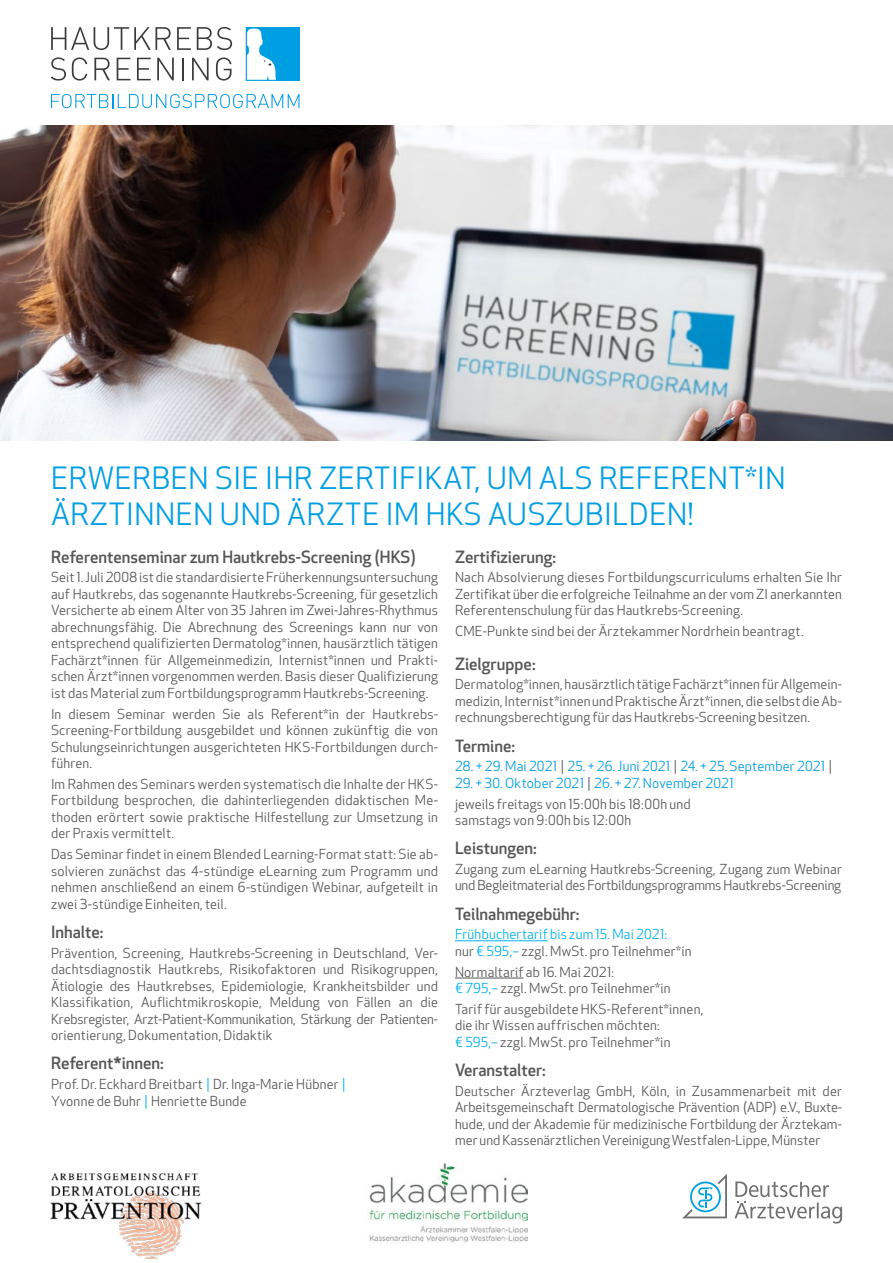
<style>
.page{position:relative;width:893px;height:1263px;background:#fff}
.page>*{position:absolute;margin:0;border:0;box-sizing:border-box;transform-origin:0 0}
.t1{font:30px/36px "Apex New";letter-spacing:.02em;color:#009ee3}
.t2{font:500 16.5px "Apex New";color:#565656}
.t3{font:13.5px/16.5px "Apex New";letter-spacing:.01em;color:#565656;text-align:justify}
.t4{font:13.5px/20.7px "Apex New";letter-spacing:.015em;color:#009ee3}
.t5{font:13.5px/16.5px "Apex New";letter-spacing:-.01em;color:#565656}
.t6{font:13.5px/16.5px "Apex New";letter-spacing:.015em;color:#00b0eb}
.s1{color:#00b0eb}
.s2{color:#565656}
</style>
<div class="page">
<svg style="left:246px;top:27px;width:53px;height:54px"></svg>
<svg style="left:51px;top:27px;width:120px;height:23px"></svg>
<svg style="left:177px;top:27px;width:14px;height:23px"></svg>
<svg style="left:197px;top:27px;width:35px;height:23px"></svg>
<svg style="left:51px;top:57px;width:15px;height:24px"></svg>
<svg style="left:72px;top:57px;width:15px;height:24px"></svg>
<svg style="left:94px;top:58px;width:16px;height:22px"></svg>
<svg style="left:117px;top:58px;width:13px;height:22px"></svg>
<svg style="left:137px;top:58px;width:14px;height:22px"></svg>
<svg style="left:157px;top:58px;width:17px;height:22px"></svg>
<hr style="left:182px;top:58px;width:2px;height:22px;background:#3b3b3a">
<svg style="left:192px;top:58px;width:17px;height:22px"></svg>
<svg style="left:216px;top:57px;width:16px;height:24px"></svg>
<svg style="left:51px;top:94px;width:248px;height:14px"></svg>
<img style="left:0;top:125px;width:893px;height:315px">
<svg style="left:734px;top:1181px;width:108px;height:42px"></svg>
<svg style="left:683px;top:1174px;width:44px;height:44px"></svg>
<img style="left:50px;top:1173px;width:152px;height:85px">
<img style="left:367px;top:1163px;width:160px;height:80px">
<hr style="left:455px;top:940px;width:93px;height:1px;background:#00b0eb">
<hr style="left:455px;top:978px;width:69px;height:1px;background:#565656">
<h1 class="t1" style="left:51px;top:461px;width:736px">ERWERBEN SIE IHR ZERTIFIKAT, UM ALS REFERENT*IN<br>ÄRZTINNEN UND ÄRZTE IM HKS AUSZUBILDEN!</h1>
<p class="t2" style="left:51px;top:547px;width:366px">Referentenseminar zum Hautkrebs-Screening (HKS)</p>
<p class="t3" style="left:51px;top:570px;width:388px">Seit 1. Juli 2008 ist die standardisierte Früherkennungsuntersuchung auf Hautkrebs, das sogenannte Hautkrebs-Screening, für gesetzlich Versicherte ab einem Alter von 35 Jahren im Zwei-Jahres-Rhythmus abrechnungsfähig. Die Abrechnung des Screenings kann nur von entsprechend qualifizierten Dermatolog*innen, hausärztlich tätigen Fachärzt*innen für Allgemeinmedizin, Internist*innen und Prakti&shy;schen Ärzt*innen vorgenommen werden. Basis dieser Qualifizierung ist das Material zum Fortbildungsprogramm Hautkrebs-Screening.</p>
<p class="t3" style="left:51px;top:706px;width:388px">In diesem Seminar werden Sie als Referent*in der Hautkrebs-Screening-Fortbildung ausgebildet und können zukünftig die von Schulungseinrichtungen ausgerichteten HKS-Fortbildungen durch&shy;führen.</p>
<p class="t3" style="left:51px;top:776px;width:388px">Im Rahmen des Seminars werden systematisch die Inhalte der HKS-Fortbildung besprochen, die dahinterliegenden didaktischen Me&shy;thoden erörtert sowie praktische Hilfestellung zur Umsetzung in der Praxis vermittelt.</p>
<p class="t3" style="left:51px;top:846px;width:388px">Das Seminar findet in einem Blended Learning-Format statt: Sie ab&shy;solvieren zunächst das 4-stündige eLearning zum Programm und nehmen anschließend an einem 6-stündigen Webinar, aufgeteilt in zwei 3-stündige Einheiten, teil.</p>
<p class="t2" style="left:51px;top:922px;width:54px">Inhalte:</p>
<p class="t3" style="left:51px;top:945px;width:388px">Prävention, Screening, Hautkrebs-Screening in Deutschland, Ver&shy;dachtsdiagnostik Hautkrebs, Risikofaktoren und Risikogruppen, Ätiologie des Hautkrebses, Epidemiologie, Krankheitsbilder und Klassifikation, Auflichtmikroskopie, Meldung von Fällen an die Krebsregister, Arzt-Patient-Kommunikation, Stärkung der Patienten&shy;orientierung, Dokumentation, Didaktik</p>
<p class="t2" style="left:51px;top:1054px;width:114px">Referent*innen:</p>
<p class="t3" style="left:51px;top:1076px;width:296px">Prof. Dr. Eckhard Breitbart <span class="s1">|</span> Dr. Inga-Marie Hübner <span class="s1">|<br></span>Yvonne de Buhr <span class="s1">|</span> Henriette Bunde</p>
<p class="t2" style="left:455px;top:547px;width:103px">Zertifizierung:</p>
<p class="t3" style="left:455px;top:570px;width:388px">Nach Absolvierung dieses Fortbildungscurriculums erhalten Sie Ihr Zertifikat über die erfolgreiche Teilnahme an der vom ZI anerkannten Referentenschulung für das Hautkrebs-Screening.</p>
<p class="t3" style="left:455px;top:623px;width:350px">CME-Punkte sind bei der Ärztekammer Nordrhein beantragt.</p>
<p class="t2" style="left:455px;top:654px;width:82px">Zielgruppe:</p>
<p class="t3" style="left:455px;top:677px;width:388px">Dermatolog*innen, hausärztlich tätige Fachärzt*innen für Allgemein&shy;medizin, Internist*innen und Praktische Ärzt*innen, die selbst die Ab&shy;rechnungsberechtigung für das Hautkrebs-Screening besitzen.</p>
<p class="t2" style="left:455px;top:736px;width:62px">Termine:</p>
<p class="t4" style="left:455px;top:756px;width:379px">28. + 29. Mai 2021 <span class="s2">|</span> 25. + 26. Juni 2021 <span class="s2">|</span> 24. + 25. September 2021 <span class="s2">|</span></p>
<p class="t4" style="left:455px;top:773px;width:280px">29. + 30. Oktober 2021 <span class="s2">|</span> 26. + 27. November 2021 <span class="s2">jeweils freitags von 15:00h bis 18:00h und</span></p>
<p class="t3" style="left:455px;top:812px;width:178px">samstags von 9:00h bis 12:00h</p>
<p class="t2" style="left:455px;top:839px;width:83px">Leistungen:</p>
<p class="t5" style="left:455px;top:861px;width:388px">Zugang zum eLearning Hautkrebs-Screening, Zugang zum Webinar und Begleitmaterial des Fortbildungsprogramms Hautkrebs-Screening</p>
<p class="t2" style="left:455px;top:904px;width:126px">Teilnahmegebühr:</p>
<p class="t6" style="left:455px;top:927px;width:238px">Frühbuchertarif bis zum 15. Mai 2021:<br><span class="s2">nur</span> € 595,– <span class="s2">zzgl. MwSt. pro Teilnehmer*in</span></p>
<p class="t3" style="left:455px;top:964px;width:217px">Normaltarif ab 16. Mai 2021:<br><span class="s1">€ 795,–</span> zzgl. MwSt. pro Teilnehmer*in</p>
<p class="t3" style="left:455px;top:1001px;width:250px;text-align:left">Tarif für ausgebildete HKS-Referent*innen, die ihr Wissen auffrischen möchten:<br><span class="s1">€ 595,–</span> zzgl. MwSt. pro Teilnehmer*in</p>
<p class="t2" style="left:455px;top:1061px;width:92px">Veranstalter:</p>
<p class="t3" style="left:455px;top:1083px;width:388px">Deutscher Ärzteverlag GmbH, Köln, in Zusammenarbeit mit der Arbeitsgemeinschaft Dermatologische Prävention (ADP) e.V., Buxte&shy;hude, und der Akademie für medizinische Fortbildung der Ärztekam&shy;mer und Kassenärztlichen Vereinigung Westfalen-Lippe, Münster</p>
</div>
